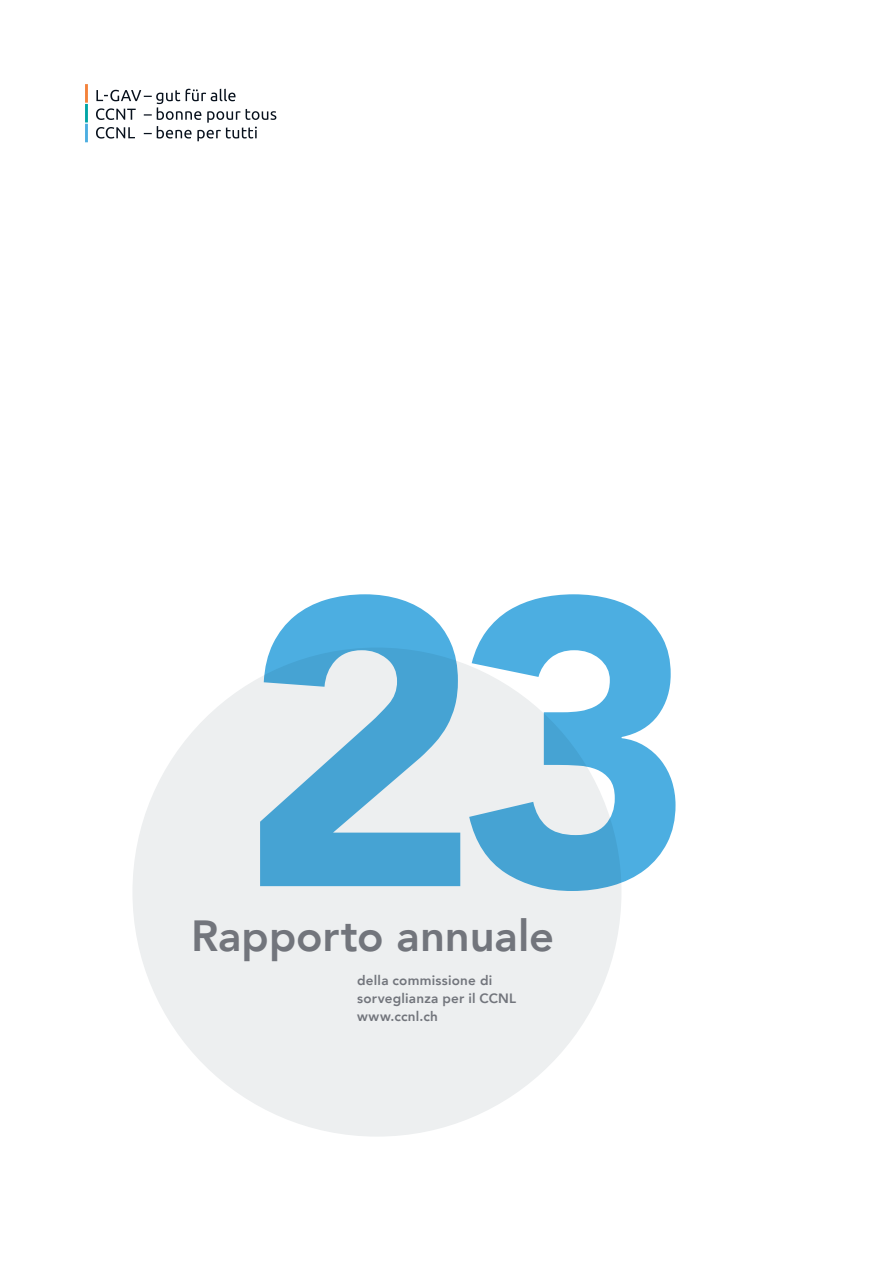
<style>
.page{position:relative;width:893px;height:1263px;background:#fff}
.page>*{position:absolute;margin:0;border:0;box-sizing:border-box;transform-origin:0 0}
.t1{font:900 405.3px "Avenir";color:#4caee1}
.t2{font:800 43.5px "Avenir";color:#72757c}
.t3{font:800 13.5px/18px "Avenir";letter-spacing:.015em;color:#72757c}
</style>
<div class="page">
<hr style="left:85px;top:104px;width:3px;height:18px;background:#00a5a6">
<hr style="left:85px;top:84px;width:3px;height:19px;background:#f4823b">
<hr style="left:85px;top:124px;width:3px;height:18px;background:#4caee1">
<svg style="left:96px;top:89px;width:180px;height:52px"></svg>
<div style="left:132px;top:648px;width:489px;height:488px;background:#edeff0;border-radius:50%"></div>
<h1 class="t1" style="left:240px;top:398px;width:457px">23</h1>
<h2 class="t2" style="left:191px;top:902px;width:364px">Rapporto annuale</h2>
<p class="t3" style="left:357px;top:971px;width:160px">della commissione di sorveglianza per il CCNL www.ccnl.ch</p>
</div>
